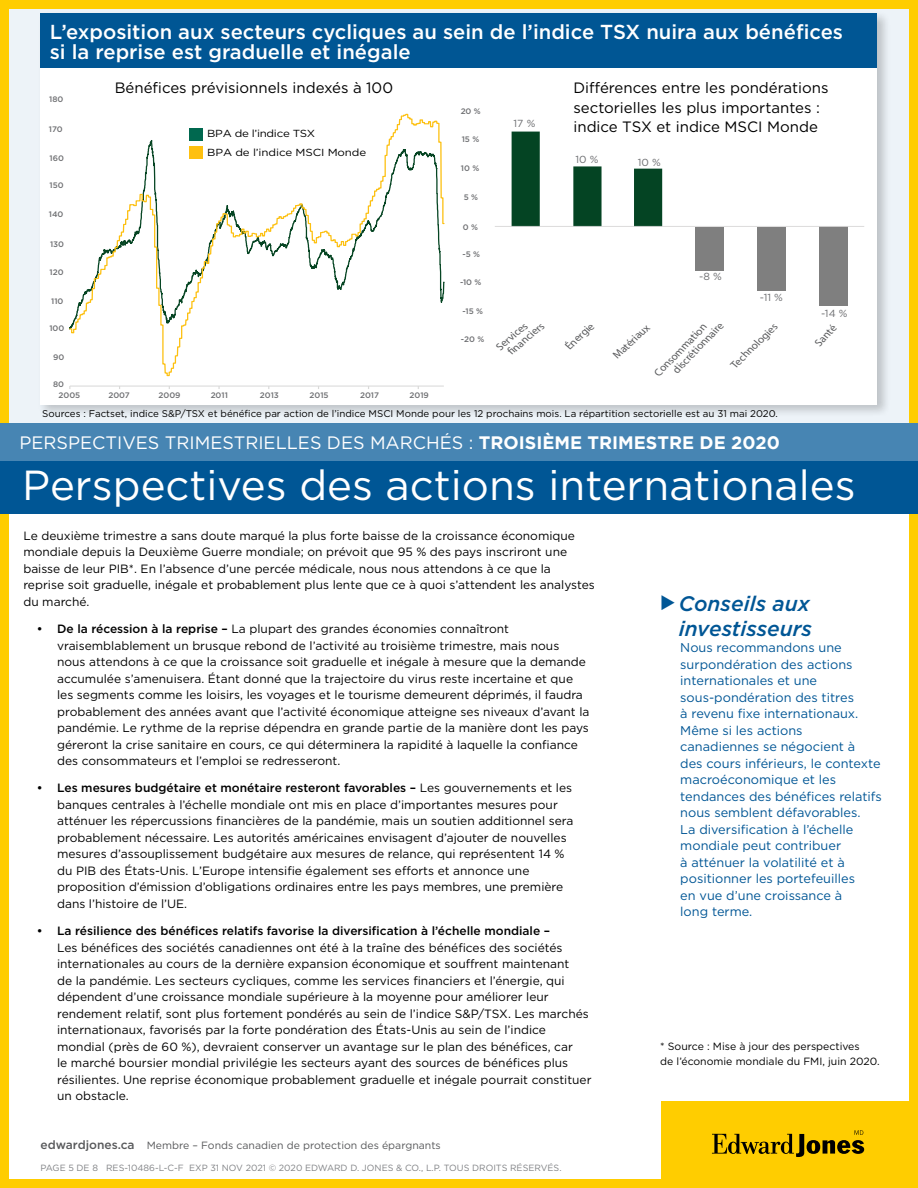
<style>
.page{position:relative;width:918px;height:1188px;background:#fff}
.page>*{position:absolute;margin:0;border:0;box-sizing:border-box;transform-origin:0 0}
.t1{font:42px "Gotham";color:#fff}
.t2{font:italic 500 21px/25.2px "Gotham";color:#005695;text-align:right}
.t3{font:500 20.25px/19.5px "Gotham";color:#fff}
.t4{font:18px "Gotham";color:#fff}
.t5{font:15px/19.5px "Gotham";color:#000101}
.t6{font:12.75px/16.5px "Gotham";color:#005695}
.t7{font:12px/16.5px "Gotham";color:#000}
.t8{font:500 12px "Gotham";color:#000}
.t9{font:10.95px/10.9px "Myriad Pro";color:#58595b}
.t10{font:10.8px/10.6px "Myriad Pro";color:#58595b}
.t11{font:10.5px/15px "Gotham";color:#000}
.t12{font:10.5px "Gotham";color:#58595b}
.t13{font:10.2px/18.9px "Gotham";letter-spacing:-.01em;color:#000;scale:1.12 1}
.t14{font:10.2px "Gotham";color:#6d6e71}
.t15{font:9.75px "Gotham";color:#000}
.t16{font:9px "Gotham";color:#808285}
.t17{font:500 7.95px "Gotham";color:#6d6e71}
.s1{font-weight:700}
.s2{font-weight:500}
.s3{font-weight:500;font-size:12px}
</style>
<div class="page">
<div style="left:1px;top:0;width:917px;height:466px;background:#edf3f8"></div>
<div style="left:0;top:0;width:918px;height:1188px;border:9px solid #ffcd00"></div>
<div style="left:662px;top:1102px;width:256px;height:86px;background:#ffcd00"></div>
<div style="left:0;top:423px;width:918px;height:91px;background:#005695"></div>
<div style="left:0;top:423px;width:918px;height:38px;background:#4785b3"></div>
<svg style="left:712px;top:1130px;width:152px;height:27px"></svg>
<div style="left:37px;top:10px;width:854px;height:408px;background:#000;opacity:.2"></div>
<div style="left:40px;top:13px;width:838px;height:392px;background:#fff"></div>
<hr style="left:70px;top:386px;width:374px;height:1px;background:#d9d9d8">
<svg style="left:70px;top:113px;width:374px;height:264px"></svg>
<div style="left:696px;top:227px;width:28px;height:43px;background:#7f7f7f"></div>
<div style="left:758px;top:227px;width:28px;height:64px;background:#7f7f7f"></div>
<div style="left:819px;top:227px;width:28px;height:79px;background:#7f7f7f"></div>
<svg style="left:512px;top:132px;width:150px;height:94px"></svg>
<hr style="left:495px;top:226px;width:369px;height:1px;background:#dad9d9">
<div style="left:189px;top:128px;width:14px;height:12px;background:#00684f"></div>
<div style="left:189px;top:147px;width:13px;height:12px;background:#fec010"></div>
<div style="left:40px;top:14px;width:838px;height:54px;background:#005694"></div>
<h3 class="t3" style="left:50px;top:22px;width:795px">L’exposition aux secteurs cycliques au sein de l’indice TSX nuira aux bénéfices si la reprise est graduelle et inégale</h3>
<p class="t17" style="left:49px;top:94px;width:16px">180</p>
<p class="t17" style="left:49px;top:124px;width:15px">170</p>
<p class="t17" style="left:50px;top:153px;width:16px">160</p>
<p class="t17" style="left:50px;top:180px;width:16px">150</p>
<p class="t17" style="left:49px;top:209px;width:16px">140</p>
<p class="t17" style="left:50px;top:239px;width:16px">130</p>
<p class="t17" style="left:50px;top:267px;width:16px">120</p>
<p class="t17" style="left:51px;top:296px;width:14px">110</p>
<p class="t17" style="left:49px;top:323px;width:16px">100</p>
<p class="t17" style="left:53px;top:352px;width:13px">90</p>
<p class="t17" style="left:53px;top:379px;width:12px">80</p>
<p class="t17" style="left:59px;top:390px;width:23px">2005</p>
<p class="t5" style="left:115px;top:78px;width:280px">Bénéfices prévisionnels indexés à 100</p>
<p class="t5" style="left:573px;top:78px;width:257px">Différences entre les pondérations sectorielles les plus importantes : indice TSX et indice MSCI Monde</p>
<p class="t17" style="left:461px;top:106px;width:22px">20 %</p>
<p class="t14" style="left:514px;top:117px;width:23px">17 %</p>
<p class="t13" style="left:207px;top:124px;width:144px">BPA de l’indice TSX<br>BPA de l’indice MSCI Monde</p>
<p class="t17" style="left:462px;top:134px;width:19px">15 %</p>
<p class="t14" style="left:576px;top:153px;width:25px">10 %</p>
<p class="t14" style="left:638px;top:156px;width:25px">10 %</p>
<p class="t17" style="left:461px;top:163px;width:20px">10 %</p>
<p class="t17" style="left:464px;top:192px;width:16px">5 %</p>
<p class="t17" style="left:463px;top:222px;width:17px">0 %</p>
<p class="t17" style="left:108px;top:390px;width:23px">2007</p>
<p class="t17" style="left:159px;top:390px;width:24px">2009</p>
<p class="t17" style="left:211px;top:390px;width:19px">2011</p>
<p class="t17" style="left:260px;top:390px;width:21px">2013</p>
<p class="t17" style="left:310px;top:390px;width:21px">2015</p>
<p class="t17" style="left:360px;top:390px;width:20px">2017</p>
<p class="t17" style="left:410px;top:390px;width:21px">2019</p>
<p class="t17" style="left:462px;top:249px;width:19px">-5 %</p>
<p class="t17" style="left:460px;top:277px;width:23px">-10 %</p>
<p class="t17" style="left:463px;top:306px;width:22px">-15 %</p>
<p class="t17" style="left:461px;top:334px;width:25px">-20 %</p>
<p class="t10" style="left:503px;top:336px;width:40px;text-indent:-12px;rotate:-40deg">Services nanciers</p>
<p class="t14" style="left:699px;top:270px;width:24px">-8 %</p>
<p class="t14" style="left:760px;top:291px;width:25px">-11 %</p>
<p class="t14" style="left:821px;top:307px;width:28px">-14 %</p>
<p class="t9" style="left:663px;top:360px;width:69px;text-indent:-15px;rotate:-46deg">Consommation discrétionnaire</p>
<p class="t10" style="left:563px;top:343px;width:36px;rotate:-42deg">Énergie</p>
<p class="t10" style="left:611px;top:353px;width:47px;rotate:-43deg">Matériaux</p>
<p class="t9" style="left:729px;top:362px;width:61px;rotate:-44deg">Technologies</p>
<p class="t9" style="left:813px;top:340px;width:27px;rotate:-46deg">Santé</p>
<p class="t15" style="left:42px;top:408px;width:737px">Sources : Factset, indice S&amp;P/TSX et bénéfice par action de l’indice MSCI Monde pour les 12 prochains mois. La répartition sectorielle est au 31 mai 2020.</p>
<h3 class="t4" style="left:20px;top:431px;width:762px">PERSPECTIVES TRIMESTRIELLES DES MARCHÉS : <span class="s1">TROISIÈME TRIMESTRE DE 2020</span></h3>
<h1 class="t1" style="left:22px;top:458px;width:835px">Perspectives des actions internationales</h1>
<p class="t7" style="left:23px;top:527px;width:573px">Le deuxième trimestre a sans doute marqué la plus forte baisse de la croissance économique mondiale depuis la Deuxième Guerre mondiale; on prévoit que 95 % des pays inscriront une baisse de leur PIB*. En l’absence d’une percée médicale, nous nous attendons à ce que la<br>reprise soit graduelle, inégale et probablement plus lente que ce à quoi s’attendent les analystes du marché.</p>
<p class="t7" style="left:57px;top:620px;width:534px;text-indent:-20px"><span class="s2">• De la récession à la reprise –</span> La plupart des grandes économies connaîtront vraisemblablement un brusque rebond de l’activité au troisième trimestre, mais nous nous attendons à ce que la croissance soit graduelle et inégale à mesure que la demande accumulée s’amenuisera. Étant donné que la trajectoire du virus reste incertaine et que les segments comme les loisirs, les voyages et le tourisme demeurent déprimés, il faudra probablement des années avant que l’activité économique atteigne ses niveaux d’avant la pandémie. Le rythme de la reprise dépendra en grande partie de la manière dont les pays géreront la crise sanitaire en cours, ce qui déterminera la rapidité à laquelle la confiance des consommateurs et l’emploi se redresseront.</p>
<p class="t7" style="left:57px;top:780px;width:518px;text-indent:-20px"><span class="s2">• Les mesures budgétaire et monétaire resteront favorables –</span> Les gouvernements et les banques centrales à l’échelle mondiale ont mis en place d’importantes mesures pour atténuer les répercussions financières de la pandémie, mais un soutien additionnel sera probablement nécessaire. Les autorités américaines envisagent d’ajouter de nouvelles mesures d’assouplissement budgétaire aux mesures de relance, qui représentent 14 % du PIB des États-Unis. L’Europe intensifie également ses efforts et annonce une proposition d’émission d’obligations ordinaires entre les pays membres, une première dans l’histoire de l’UE.</p>
<p class="t8" style="left:37px;top:923px;width:515px">• La résilience des bénéfices relatifs favorise la diversification à l’échelle mondiale –</p>
<p class="t7" style="left:57px;top:939px;width:536px">Les bénéfices des sociétés canadiennes ont été à la traîne des bénéfices des sociétés internationales au cours de la dernière expansion économique et souffrent maintenant<br>de la pandémie. Les secteurs cycliques, comme les services financiers et l’énergie, qui dépendent d’une croissance mondiale supérieure à la moyenne pour améliorer leur rendement relatif, sont plus fortement pondérés au sein de l’indice S&amp;P/TSX. Les marchés internationaux, favorisés par la forte pondération des États-Unis au sein de l’indice mondial (près de 60 %), devraient conserver un avantage sur le plan des bénéfices, car<br>le marché boursier mondial privilégie les secteurs ayant des sources de bénéfices plus résilientes. Une reprise économique probablement graduelle et inégale pourrait constituer un obstacle.</p>
<p class="t12" style="left:40px;top:1138px;width:402px"><span class="s3">edwardjones.ca</span> Membre – Fonds canadien de protection des épargnants</p>
<p class="t16" style="left:40px;top:1162px;width:523px">PAGE 5 DE 8 RES-10486-L-C-F EXP 31 NOV 2021 © 2020 EDWARD D. JONES &amp; CO., L.P. TOUS DROITS RÉSERVÉS.</p>
<h2 class="t2" style="left:660px;top:591px;width:153px">◆ Conseils aux investisseurs</h2>
<p class="t6" style="left:680px;top:639px;width:203px">Nous recommandons une surpondération des actions internationales et une sous-pondération des titres<br>à revenu fixe internationaux.<br>Même si les actions canadiennes se négocient à<br>des cours inférieurs, le contexte macroéconomique et les tendances des bénéfices relatifs nous semblent défavorables.<br>La diversification à l’échelle mondiale peut contribuer<br>à atténuer la volatilité et à positionner les portefeuilles<br>en vue d’une croissance à<br>long terme.</p>
<p class="t11" style="left:660px;top:1038px;width:221px">* Source : Mise à jour des perspectives<br>de l’économie mondiale du FMI, juin 2020.</p>
</div>
